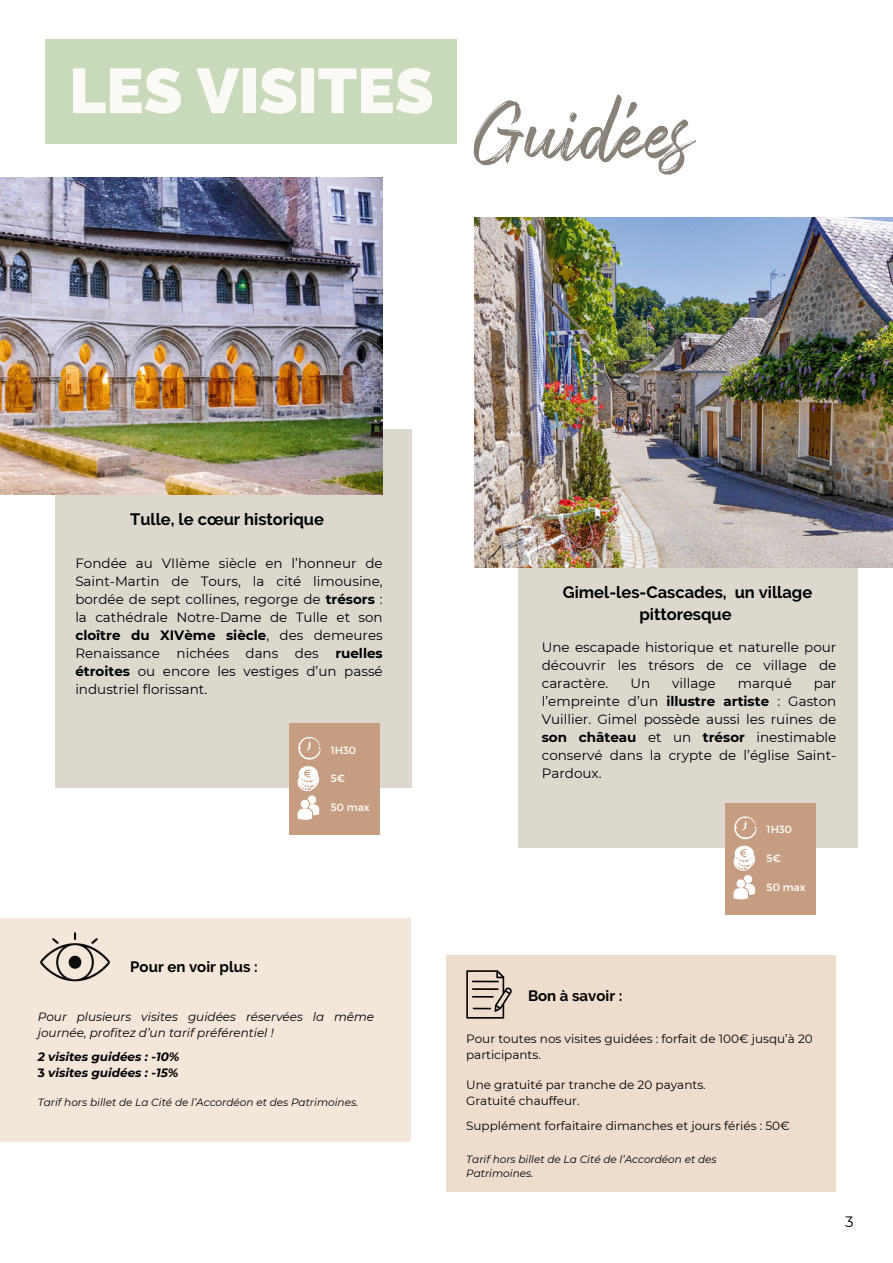
<style>
.page{position:relative;width:893px;height:1263px;background:#fff}
.page>*{position:absolute;margin:0;border:0;box-sizing:border-box;transform-origin:0 0}
.t1{font:78.75px "Arsilon";color:#888177}
.t2{font:900 63px "Raleway";color:#fbfaf6}
.t3{font:700 16.5px/21.3px "Raleway";color:#000;text-align:center}
.t4{font:700 15px "Raleway";color:#000}
.t5{font:15px "Montserrat";color:#000}
.t6{font:13.5px/18px "Montserrat";color:#000;text-align:justify}
.t7{font:12px/16px "Montserrat";color:#000}
.t8{font:italic 12px/16px "Montserrat";color:#000}
.t9{font:italic 700 12px/16px "Montserrat";color:#000}
.t10{font:italic 10.5px/14px "Montserrat";color:#000}
.t11{font:10.5px "Montserrat";color:#fff}
.s1{font-weight:700}
.s2{font-style:normal}
</style>
<div class="page">
<div style="left:519px;top:325px;width:339px;height:523px;background:#d8d3c8"></div>
<img style="left:475px;top:217px;width:418px;height:350px">
<div style="left:45px;top:39px;width:412px;height:105px;background:#c8daba"></div>
<div style="left:55px;top:429px;width:356px;height:359px;background:#d8d3c8"></div>
<img style="left:0;top:178px;width:383px;height:316px">
<div style="left:289px;top:723px;width:91px;height:112px;background:#c79d81"></div>
<svg style="left:297px;top:737px;width:24px;height:83px"></svg>
<div style="left:725px;top:803px;width:91px;height:111px;background:#c79d81"></div>
<svg style="left:733px;top:816px;width:24px;height:83px"></svg>
<div style="left:447px;top:955px;width:389px;height:236px;background:#eedccd"></div>
<svg style="left:466px;top:970px;width:46px;height:49px"></svg>
<div style="left:0;top:919px;width:411px;height:223px;background:#f3e6db"></div>
<svg style="left:40px;top:932px;width:70px;height:49px"></svg>
<h2 class="t2" style="left:69px;top:41px;width:366px">LES VISITES</h2>
<h1 class="t1" style="left:474px;top:85px;width:220px">Guidées</h1>
<p class="t3" style="left:130px;top:509px;width:195px">Tulle, le cœur historique</p>
<p class="t6" style="left:75px;top:554px;width:309px">Fondée au VIIème siècle en l’honneur de Saint-Martin de Tours, la cité limousine, bordée de sept collines, regorge de <span class="s1">trésors</span> : la cathédrale Notre-Dame de Tulle et son <span class="s1">cloître du XIVème siècle</span>, des demeures Renaissance nichées dans des <span class="s1">ruelles étroites</span> ou encore les vestiges d’un passé industriel florissant.</p>
<p class="t4" style="left:130px;top:958px;width:129px">Pour en voir plus :</p>
<p class="t11" style="left:331px;top:743px;width:27px">1H30</p>
<p class="t11" style="left:331px;top:772px;width:16px">5€</p>
<p class="t11" style="left:331px;top:801px;width:40px">50 max</p>
<p class="t8" style="left:38px;top:1008px;width:338px">Pour plusieurs visites guidées réservées la même journée, profitez d’un tarif préférentiel !</p>
<p class="t9" style="left:38px;top:1048px;width:143px">2 visites guidées : -10%<br><span class="s2">3</span> visites guidées : -15%</p>
<p class="t10" style="left:38px;top:1095px;width:322px">Tarif hors billet de La Cité de l’Accordéon et des Patrimoines.</p>
<p class="t3" style="left:563px;top:582px;width:251px">Gimel-les-Cascades, un village pittoresque</p>
<p class="t6" style="left:542px;top:638px;width:296px">Une escapade historique et naturelle pour découvrir les trésors de ce village de caractère.</p>
<p class="t6" style="left:630px;top:674px;width:21px">Un</p>
<p class="t6" style="left:672px;top:674px;width:45px">village</p>
<p class="t6" style="left:738px;top:674px;width:56px">marqué</p>
<p class="t6" style="left:542px;top:674px;width:296px;text-indent:272px">par l’empreinte d’un <span class="s1">illustre artiste</span> : Gaston Vuillier. Gimel possède aussi les ruines de <span class="s1">son château</span> et un <span class="s1">trésor</span> inestimable conservé dans la crypte de l’église Saint-Pardoux.</p>
<p class="t11" style="left:767px;top:823px;width:27px">1H30</p>
<p class="t11" style="left:766px;top:852px;width:16px">5€</p>
<p class="t11" style="left:767px;top:880px;width:40px">50 max</p>
<p class="t4" style="left:528px;top:987px;width:96px">Bon à savoir :</p>
<p class="t7" style="left:466px;top:1031px;width:348px">Pour toutes nos visites guidées : forfait de 100€ jusqu’à 20 participants.</p>
<p class="t7" style="left:466px;top:1076px;width:241px">Une gratuité par tranche de 20 payants.<br>Gratuité chauffeur.</p>
<p class="t7" style="left:466px;top:1117px;width:325px">Supplément forfaitaire dimanches et jours fériés : 50€</p>
<p class="t10" style="left:466px;top:1152px;width:252px">Tarif hors billet de La Cité de l’Accordéon et des<br>Patrimoines.</p>
<p class="t5" style="left:845px;top:1211px;width:10px">3</p>
</div>
